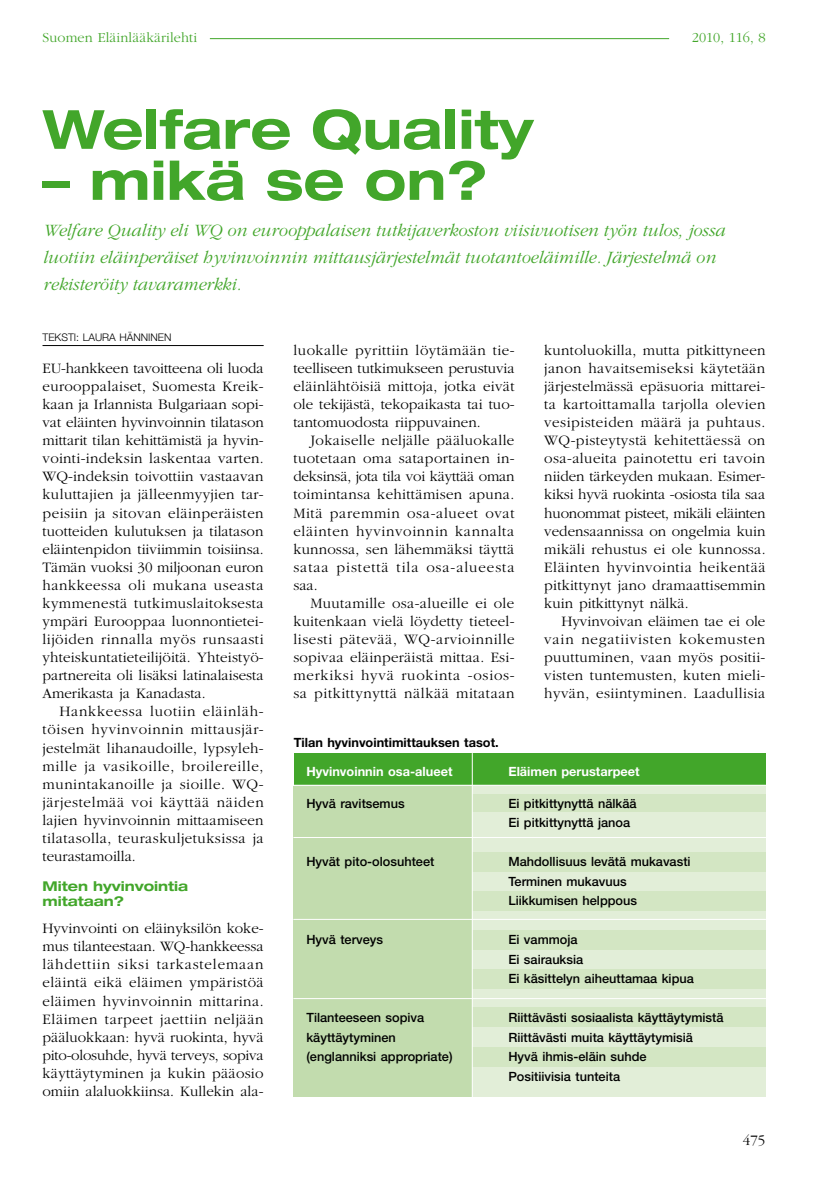
<style>
.page{position:relative;width:825px;height:1178px;background:#fff}
.page>*{position:absolute;margin:0;border:0;box-sizing:border-box;transform-origin:0 0}
.t1{font:700 expanded 54px "Helvetica Neue";color:#42a62a}
.t2{font:italic 300 18px/27px "Garamond";color:#42a62a}
.t3{font:300 15px/18px "Garamond";letter-spacing:.015em;color:#000;text-align:justify}
.t4{font:300 14.25px "Garamond";letter-spacing:.01em;color:#42a62a}
.t5{font:700 expanded 13.5px/15px "Helvetica Neue";color:#42a62a}
.t6{font:500 12.75px/19.5px "Helvetica Neue";color:#000}
.t7{font:700 12.75px "Helvetica Neue";color:#fff}
.t8{font:700 12.75px "Helvetica Neue";color:#000}
.t9{font:300 10.5px "Helvetica Neue";color:#000}
</style>
<div class="page">
<hr style="left:210px;top:38px;width:459px;height:1px;background:#42a62a">
<hr style="left:43px;top:345px;width:221px;height:1px;background:#000">
<div style="left:294px;top:755px;width:471px;height:341px;background:#e2eed8"></div>
<div style="left:294px;top:754px;width:472px;height:31px;background:#42a62a"></div>
<div style="left:472px;top:794px;width:294px;height:18px;background:#d3e6c3"></div>
<div style="left:472px;top:851px;width:294px;height:20px;background:#d3e6c3"></div>
<div style="left:472px;top:891px;width:294px;height:20px;background:#d3e6c3"></div>
<div style="left:472px;top:929px;width:294px;height:20px;background:#d3e6c3"></div>
<div style="left:472px;top:969px;width:294px;height:20px;background:#d3e6c3"></div>
<div style="left:472px;top:1007px;width:294px;height:20px;background:#d3e6c3"></div>
<div style="left:472px;top:1047px;width:294px;height:20px;background:#d3e6c3"></div>
<div style="left:294px;top:786px;width:178px;height:310px;background:#c2dcae"></div>
<hr style="left:294px;top:837px;width:472px;height:1px;background:#fff">
<hr style="left:294px;top:785px;width:472px;height:1px;background:#fff">
<hr style="left:294px;top:919px;width:472px;height:1px;background:#fff">
<hr style="left:294px;top:998px;width:472px;height:1px;background:#fff">
<hr style="left:472px;top:753px;width:1px;height:344px;background:#fff">
<p class="t4" style="left:43px;top:30px;width:156px">Suomen Eläinlääkärilehti</p>
<p class="t4" style="left:692px;top:30px;width:75px">2010, 116, 8</p>
<h1 class="t1" style="left:43px;top:96px;width:492px">Welfare Quality</h1>
<h1 class="t1" style="left:43px;top:147px;width:446px">– mikä se on?</h1>
<p class="t2" style="left:43px;top:217px;width:684px">Welfare Quality eli WQ on eurooppalaisen tutkijaverkoston viisivuotisen työn tulos, jossa luotiin eläinperäiset hyvinvoinnin mittausjärjestelmät tuotantoeläimille. Järjestelmä on rekisteröity tavaramerkki.</p>
<p class="t9" style="left:43px;top:331px;width:131px">TEKSTI: LAURA HÄNNINEN</p>
<p class="t3" style="left:43px;top:359px;width:223px">EU-hankkeen tavoitteena oli luoda eurooppalaiset, Suomesta Kreik&shy;kaan ja Irlannista Bulgariaan sopi&shy;vat eläinten hyvinvoinnin tilatason mittarit tilan kehittämistä ja hyvin&shy;vointi-indeksin laskentaa varten.<br>WQ-indeksin toivottiin vastaavan kuluttajien ja jälleenmyyjien tar&shy;peisiin ja sitovan eläinperäisten tuotteiden kulutuksen ja tilatason eläintenpidon tiiviimmin toisiinsa.<br>Tämän vuoksi 30 miljoonan euron hankkeessa oli mukana useasta kymmenestä tutkimuslaitoksesta ympäri Eurooppaa luonnontietei&shy;lijöiden rinnalla myös runsaasti yhteiskuntatieteilijöitä. Yhteistyö&shy;partnereita oli lisäksi latinalaisesta Amerikasta ja Kanadasta.</p>
<p class="t3" style="left:43px;top:703px;width:223px;text-indent:17px">Hankkeessa luotiin eläinläh&shy;töisen hyvinvoinnin mittausjär&shy;jestelmät lihanaudoille, lypsyleh&shy;mille ja vasikoille, broilereille, munintakanoille ja sioille. WQ&shy;järjestelmää voi käyttää näiden lajien hyvinvoinnin mittaamiseen tilatasolla, teuraskuljetuksissa ja teurastamoilla.</p>
<p class="t5" style="left:43px;top:878px;width:147px">Miten hyvinvointia mitataan?</p>
<p class="t3" style="left:43px;top:920px;width:223px">Hyvinvointi on eläinyksilön koke&shy;mus tilanteestaan. WQ-hankkeessa lähdettiin siksi tarkastelemaan eläintä eikä eläimen ympäristöä eläimen hyvinvoinnin mittarina.<br>Eläimen tarpeet jaettiin neljään pääluokkaan: hyvä ruokinta, hyvä pito-olosuhde, hyvä terveys, sopiva käyttäytyminen ja kukin pääosio omiin alaluokkiinsa. Kullekin ala-</p>
<p class="t3" style="left:293px;top:341px;width:223px">luokalle pyrittiin löytämään tie&shy;teelliseen tutkimukseen perustuvia eläinlähtöisiä mittoja, jotka eivät ole tekijästä, tekopaikasta tai tuo&shy;tantomuodosta riippuvainen.</p>
<p class="t3" style="left:293px;top:432px;width:223px;text-indent:17px">Jokaiselle neljälle pääluokalle tuotetaan oma sataportainen in&shy;deksinsä, jota tila voi käyttää oman toimintansa kehittämisen apuna.<br>Mitä paremmin osa-alueet ovat eläinten hyvinvoinnin kannalta kunnossa, sen lähemmäksi täyttä sataa pistettä tila osa-alueesta saa.</p>
<p class="t3" style="left:293px;top:594px;width:223px;text-indent:17px">Muutamille osa-alueille ei ole kuitenkaan vielä löydetty tieteel&shy;lisesti pätevää, WQ-arvioinnille sopivaa eläinperäistä mittaa. Esi&shy;merkiksi hyvä ruokinta -osios&shy;sa pitkittynyttä nälkää mitataan</p>
<p class="t8" style="left:294px;top:735px;width:207px">Tilan hyvinvointimittauksen tasot.</p>
<p class="t3" style="left:544px;top:341px;width:223px">kuntoluokilla, mutta pitkittyneen janon havaitsemiseksi käytetään järjestelmässä epäsuoria mittarei&shy;ta kartoittamalla tarjolla olevien vesipisteiden määrä ja puhtaus.<br>WQ-pisteytystä kehitettäessä on osa-alueita painotettu eri tavoin niiden tärkeyden mukaan. Esimer&shy;kiksi hyvä ruokinta -osiosta tila saa huonommat pisteet, mikäli eläinten vedensaannissa on ongelmia kuin mikäli rehustus ei ole kunnossa.<br>Eläinten hyvinvointia heikentää pitkittynyt jano dramaattisemmin kuin pitkittynyt nälkä.</p>
<p class="t3" style="left:544px;top:612px;width:223px;text-indent:17px">Hyvinvoivan eläimen tae ei ole vain negatiivisten kokemusten puuttuminen, vaan myös positii&shy;visten tuntemusten, kuten mieli&shy;hyvän, esiintyminen. Laadullisia</p>
<p class="t7" style="left:306px;top:763px;width:148px">Hyvinvoinnin osa-alueet</p>
<p class="t6" style="left:306px;top:793px;width:100px">Hyvä ravitsemus</p>
<p class="t6" style="left:306px;top:852px;width:129px">Hyvät pito-olosuhteet</p>
<p class="t6" style="left:306px;top:930px;width:78px">Hyvä terveys</p>
<p class="t6" style="left:306px;top:1008px;width:148px">Tilanteeseen sopiva käyttäytyminen (englanniksi appropriate)</p>
<p class="t7" style="left:508px;top:763px;width:133px">Eläimen perustarpeet</p>
<p class="t6" style="left:508px;top:793px;width:130px">Ei pitkittynyttä nälkää<br>Ei pitkittynyttä janoa</p>
<p class="t6" style="left:508px;top:852px;width:184px">Mahdollisuus levätä mukavasti<br>Terminen mukavuus<br>Liikkumisen helppous</p>
<p class="t6" style="left:508px;top:930px;width:187px">Ei vammoja<br>Ei sairauksia<br>Ei käsittelyn aiheuttamaa kipua</p>
<p class="t6" style="left:508px;top:1008px;width:217px">Riittävästi sosiaalista käyttäytymistä<br>Riittävästi muita käyttäytymisiä<br>Hyvä ihmis-eläin suhde<br>Positiivisia tunteita</p>
<p class="t3" style="left:743px;top:1131px;width:24px">475</p>
</div>
